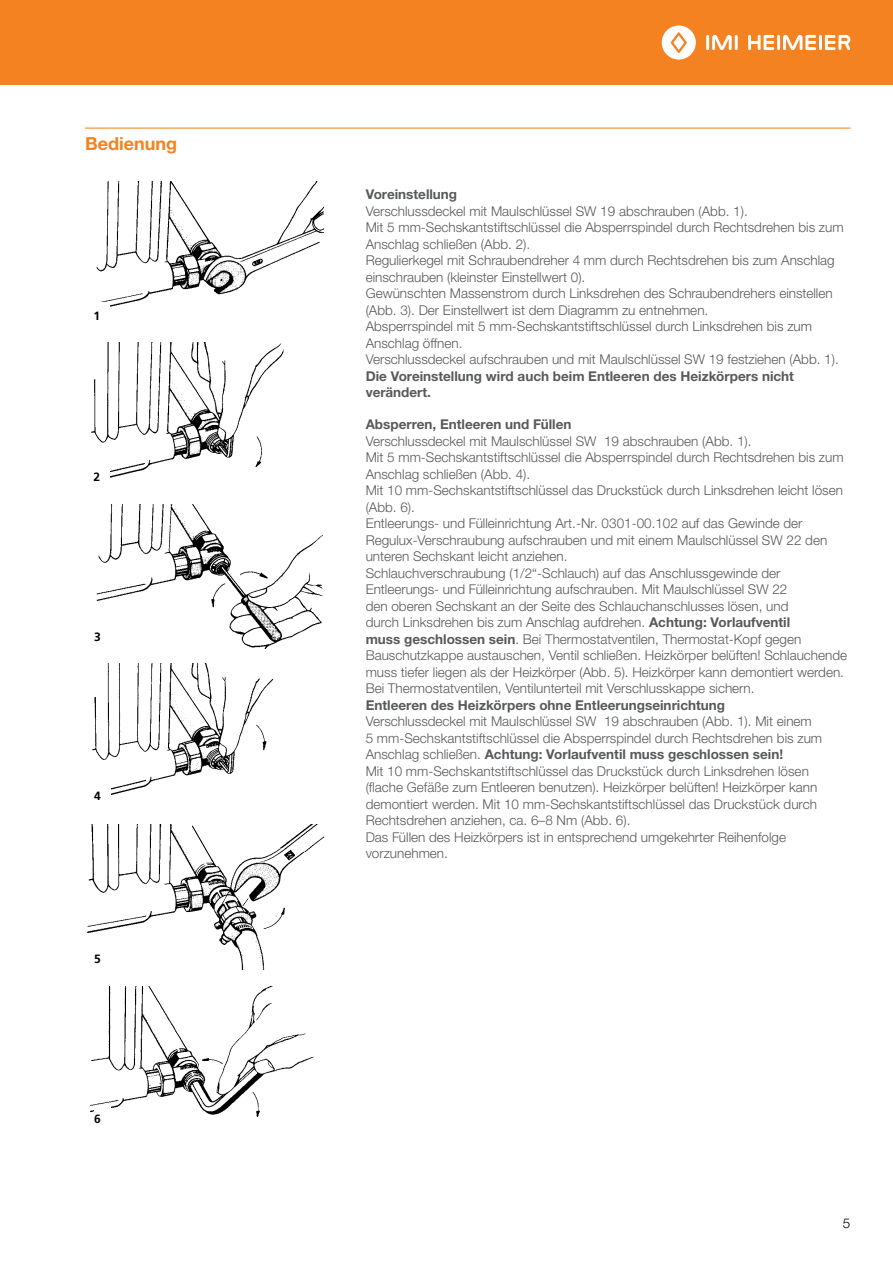
<style>
.page{position:relative;width:893px;height:1263px;background:#fff}
.page>*{position:absolute;margin:0;border:0;box-sizing:border-box;transform-origin:0 0}
.t1{font:700 18px "Helvetica Neue LTW1 G";color:#f58220}
.t2{font:300 13.5px/16.5px "Helvetica Neue LTW1 G";color:#58595b}
.t3{font:700 13.5px/16.5px "Helvetica Neue LTW1 G";color:#58595b}
.t4{font:300 13.5px "Helvetica Neue LT Std";color:#000}
.t5{font:700 12px "Frutiger LT Com";color:#000}
.s1{font-weight:700}
</style>
<div class="page">
<div style="left:0;top:0;width:893px;height:85px;background:#f58220"></div>
<hr style="left:706px;top:35px;width:3px;height:15px;background:#fff">
<hr style="left:735px;top:35px;width:3px;height:15px;background:#fff">
<svg style="left:712px;top:35px;width:20px;height:15px"></svg>
<svg style="left:662px;top:25px;width:34px;height:35px"></svg>
<hr style="left:777px;top:35px;width:3px;height:15px;background:#fff">
<svg style="left:748px;top:35px;width:26px;height:15px"></svg>
<hr style="left:819px;top:35px;width:3px;height:15px;background:#fff">
<svg style="left:783px;top:35px;width:33px;height:15px"></svg>
<svg style="left:825px;top:35px;width:25px;height:15px"></svg>
<hr style="left:85px;top:128px;width:765px;height:1px;background:#f58220">
<img style="left:91px;top:343px;width:193px;height:135px">
<img style="left:96px;top:504px;width:227px;height:145px">
<img style="left:96px;top:181px;width:227px;height:126px">
<div style="left:93px;top:303px;width:17px;height:18px;background:#fff"></div>
<div style="left:93px;top:464px;width:17px;height:18px;background:#fff"></div>
<img style="left:92px;top:663px;width:182px;height:132px">
<img style="left:87px;top:825px;width:236px;height:144px">
<img style="left:90px;top:986px;width:224px;height:132px">
<div style="left:94px;top:783px;width:16px;height:18px;background:#fff"></div>
<div style="left:94px;top:945px;width:16px;height:19px;background:#fff"></div>
<div style="left:94px;top:1106px;width:16px;height:18px;background:#fff"></div>
<svg style="left:191px;top:825px;width:23px;height:37px"></svg>
<h1 class="t1" style="left:85px;top:132px;width:93px">Bedienung</h1>
<p class="t5" style="left:93px;top:309px;width:8px">1</p>
<p class="t5" style="left:93px;top:470px;width:8px">2</p>
<p class="t5" style="left:94px;top:629px;width:8px">3</p>
<p class="t5" style="left:94px;top:789px;width:8px">4</p>
<p class="t5" style="left:94px;top:951px;width:8px">5</p>
<p class="t5" style="left:94px;top:1112px;width:8px">6</p>
<p class="t3" style="left:366px;top:186px;width:93px">Voreinstellung</p>
<p class="t2" style="left:366px;top:203px;width:479px">Verschlussdeckel mit Maulschlüssel SW 19 abschrauben (Abb. 1).<br>Mit 5 mm-Sechskantstiftschlüssel die Absperrspindel durch Rechtsdrehen bis zum Anschlag schließen (Abb. 2).<br>Regulierkegel mit Schraubendreher 4 mm durch Rechtsdrehen bis zum Anschlag einschrauben (kleinster Einstellwert 0).<br>Gewünschten Massenstrom durch Linksdrehen des Schraubendrehers einstellen (Abb. 3). Der Einstellwert ist dem Diagramm zu entnehmen.<br>Absperrspindel mit 5 mm-Sechskantstiftschlüssel durch Linksdrehen bis zum Anschlag öffnen.<br>Verschlussdeckel aufschrauben und mit Maulschlüssel SW 19 festziehen (Abb. 1).</p>
<p class="t3" style="left:366px;top:367px;width:430px">Die Voreinstellung wird auch beim Entleeren des Heizkörpers nicht verändert.</p>
<p class="t3" style="left:366px;top:416px;width:207px">Absperren, Entleeren und Füllen</p>
<p class="t2" style="left:366px;top:433px;width:483px">Verschlussdeckel mit Maulschlüssel SW 19 abschrauben (Abb. 1).<br>Mit 5 mm-Sechskantstiftschlüssel die Absperrspindel durch Rechtsdrehen bis zum Anschlag schließen (Abb. 4).<br>Mit 10 mm-Sechskantstiftschlüssel das Druckstück durch Linksdrehen leicht lösen (Abb. 6).<br>Entleerungs- und Fülleinrichtung Art.-Nr. 0301-00.102 auf das Gewinde der Regulux-Verschraubung aufschrauben und mit einem Maulschlüssel SW 22 den unteren Sechskant leicht anziehen.<br>Schlauchverschraubung (1/2“-Schlauch) auf das Anschlussgewinde der Entleerungs- und Fülleinrichtung aufschrauben. Mit Maulschlüssel SW 22<br>den oberen Sechskant an der Seite des Schlauchanschlusses lösen, und<br>durch Linksdrehen bis zum Anschlag aufdrehen. <span class="s1">Achtung: Vorlaufventil<br>muss geschlossen sein</span>. Bei Thermostatventilen, Thermostat-Kopf gegen Bauschutzkappe austauschen, Ventil schließen. Heizkörper belüften! Schlauchende muss tiefer liegen als der Heizkörper (Abb. 5). Heizkörper kann demontiert werden.<br>Bei Thermostatventilen, Ventilunterteil mit Verschlusskappe sichern.</p>
<p class="t3" style="left:366px;top:697px;width:361px">Entleeren des Heizkörpers ohne Entleerungseinrichtung</p>
<p class="t2" style="left:366px;top:713px;width:458px">Verschlussdeckel mit Maulschlüssel SW 19 abschrauben (Abb. 1). Mit einem 5 mm-Sechskantstiftschlüssel die Absperrspindel durch Rechtsdrehen bis zum Anschlag schließen. <span class="s1">Achtung: Vorlaufventil muss geschlossen sein!<br></span>Mit 10 mm-Sechskantstiftschlüssel das Druckstück durch Linksdrehen lösen (flache Gefäße zum Entleeren benutzen). Heizkörper belüften! Heizkörper kann demontiert werden. Mit 10 mm-Sechskantstiftschlüssel das Druckstück durch Rechtsdrehen anziehen, ca. 6–8 Nm (Abb. 6).<br>Das Füllen des Heizkörpers ist in entsprechend umgekehrter Reihenfolge vorzunehmen.</p>
<p class="t4" style="left:843px;top:1215px;width:9px">5</p>
</div>
